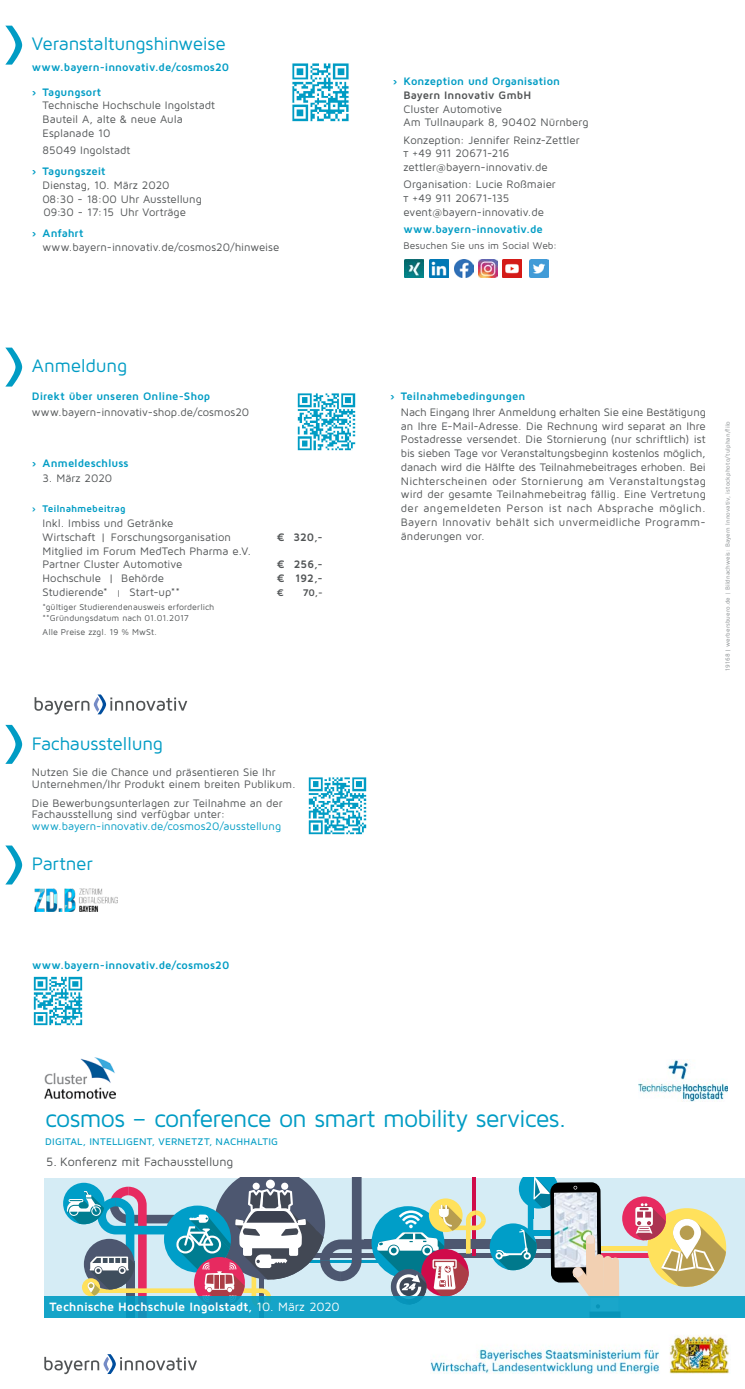
<style>
.page{position:relative;width:745px;height:1389px;background:#fff}
.page>*{position:absolute;margin:0;border:0;box-sizing:border-box;transform-origin:0 0}
.t1{font:25px "Maven Pro";letter-spacing:-.035em;color:#009cc4}
.t2{font:18.75px "Maven Pro";letter-spacing:-.015em;color:#009cc4}
.t3{font:700 12.5px "Maven Pro";color:#fff}
.t4{font:12.5px "Maven Pro";letter-spacing:-.005em;color:#515455}
.t5{font:11.25px/13.8px "Maven Pro";color:#515455}
.t6{font:700 11.25px/24.4px "Maven Pro";color:#009cc4}
.t7{font:11.25px "Maven Pro";color:#009cc4}
.t8{font:700 11.25px "Maven Pro";color:#515455}
.t9{font:500 10px "Maven Pro";letter-spacing:.03em;color:#009cc4}
.t10{font:10px "Maven Pro";letter-spacing:.005em;color:#515455}
.t11{font:700 10px "Maven Pro";letter-spacing:.005em;color:#009cc4}
.t12{font:700 10px "Maven Pro";color:#515455}
.t13{font:8.75px/11.9px "Maven Pro";letter-spacing:.01em;color:#515455}
.t14{font:500 6.25px "Maven Pro";letter-spacing:.01em;color:#9b9fa1}
.s1{font-size:8.75px}
.s2{font-weight:500;font-size:8.75px}
.s3{font-weight:400}
</style>
<div class="page">
<div style="left:44px;top:1178px;width:700px;height:140px;background:#d5ecf5"></div>
<div style="left:275px;top:1253px;width:278px;height:5px;background:#4f5870"></div>
<div style="left:580px;top:1253px;width:136px;height:5px;background:#e72a60"></div>
<hr style="left:577px;top:1246px;width:139px;height:4px;background:#ffe15c">
<div style="left:363px;top:1239px;width:191px;height:10px;background:#4d5770"></div>
<svg style="left:621px;top:1196px;width:44px;height:44px"></svg>
<svg style="left:634px;top:1203px;width:91px;height:84px"></svg>
<svg style="left:489px;top:1223px;width:47px;height:47px"></svg>
<svg style="left:495px;top:1178px;width:123px;height:118px"></svg>
<div style="left:63px;top:1183px;width:42px;height:41px;background:#009ec8;border-radius:50%"></div>
<svg style="left:67px;top:1178px;width:418px;height:118px"></svg>
<svg style="left:44px;top:1296px;width:700px;height:22px;background:#14a2c6"></svg>
<svg style="left:44px;top:1354px;width:153px;height:20px"></svg>
<svg style="left:35px;top:694px;width:152px;height:20px"></svg>
<svg style="left:5px;top:348px;width:17px;height:39px"></svg>
<svg style="left:5px;top:725px;width:17px;height:39px"></svg>
<svg style="left:5px;top:846px;width:17px;height:38px"></svg>
<img style="left:308px;top:777px;width:59px;height:58px">
<img style="left:297px;top:393px;width:59px;height:58px">
<img style="left:638px;top:1060px;width:89px;height:41px">
<img style="left:44px;top:1057px;width:71px;height:42px">
<img style="left:35px;top:889px;width:83px;height:22px">
<img style="left:430px;top:1335px;width:299px;height:39px">
<svg style="left:5px;top:26px;width:17px;height:39px"></svg>
<img style="left:292px;top:63px;width:57px;height:59px">
<img style="left:33px;top:976px;width:50px;height:50px">
<img style="left:404px;top:259px;width:19px;height:19px">
<img style="left:429px;top:259px;width:19px;height:19px">
<img style="left:454px;top:259px;width:19px;height:19px">
<img style="left:478px;top:259px;width:19px;height:19px">
<img style="left:502px;top:259px;width:19px;height:19px">
<img style="left:529px;top:259px;width:19px;height:19px">
<h2 class="t2" style="left:32px;top:32px;width:195px">Veranstaltungshinweise</h2>
<p class="t6" style="left:32px;top:55px;width:199px">www.bayern-innovativ.de/cosmos20 › Tagungsort</p>
<p class="t5" style="left:43px;top:98px;width:174px">Technische Hochschule Ingolstadt<br>Bauteil A, alte &amp; neue Aula<br>Esplanade 10</p>
<p class="t5" style="left:43px;top:143px;width:89px">85049 Ingolstadt</p>
<p class="t6" style="left:32px;top:159px;width:75px">› Tagungszeit</p>
<p class="t5" style="left:43px;top:178px;width:161px">Dienstag, 10. März 2020<br>08:30 - 18:00 Uhr Ausstellung<br>09:30 - 17:15 Uhr Vorträge</p>
<p class="t6" style="left:32px;top:221px;width:53px">› Anfahrt</p>
<p class="t5" style="left:43px;top:240px;width:238px">www.bayern-innovativ.de/cosmos20/hinweise</p>
<h2 class="t2" style="left:32px;top:354px;width:97px">Anmeldung</h2>
<p class="t6" style="left:32px;top:384px;width:180px">Direkt über unseren Online-Shop</p>
<p class="t5" style="left:32px;top:405px;width:219px">www.bayern-innovativ-shop.de/cosmos20</p>
<p class="t6" style="left:32px;top:450px;width:98px">› Anmeldeschluss</p>
<p class="t5" style="left:43px;top:471px;width:71px">3. März 2020</p>
<p class="t11" style="left:32px;top:502px;width:95px">› Teilnahmebeitrag</p>
<p class="t5" style="left:43px;top:516px;width:190px">Inkl. Imbiss und Getränke<br>Wirtschaft | Forschungsorganisation</p>
<p class="t5" style="left:43px;top:544px;width:210px">Mitglied im Forum MedTech Pharma e.V.<br>Partner Cluster Automotive</p>
<p class="t8" style="left:276px;top:530px;width:48px">€ 320,-</p>
<p class="t8" style="left:276px;top:558px;width:48px">€ 256,-</p>
<p class="t5" style="left:43px;top:571px;width:123px">Hochschule | Behörde</p>
<p class="t8" style="left:276px;top:571px;width:48px">€ 192,-</p>
<p class="t5" style="left:42px;top:585px;width:139px">Studierende* <span class="s1">|</span> Start-up**</p>
<p class="t12" style="left:276px;top:586px;width:9px">€</p>
<p class="t12" style="left:302px;top:586px;width:22px">70,-</p>
<p class="t13" style="left:43px;top:600px;width:173px">*gültiger Studierendenausweis erforderlich **Gründungsdatum nach 01.01.2017</p>
<p class="t13" style="left:43px;top:626px;width:116px">Alle Preise zzgl. 19 % MwSt.</p>
<h2 class="t2" style="left:32px;top:732px;width:132px">Fachausstellung</h2>
<p class="t5" style="left:32px;top:766px;width:265px;line-height:11.9px">Nutzen Sie die Chance und präsentieren Sie Ihr<br>Unternehmen/Ihr Produkt einem breiten Publikum.</p>
<p class="t5" style="left:32px;top:796px;width:252px;line-height:11.9px">Die Bewerbungsunterlagen zur Teilnahme an der<br>Fachausstellung sind verfügbar unter:</p>
<p class="t7" style="left:32px;top:819px;width:250px">www.bayern-innovativ.de/cosmos20/ausstellung</p>
<h2 class="t2" style="left:32px;top:852px;width:62px">Partner</h2>
<p class="t6" style="left:32px;top:952px;width:199px">www.bayern-innovativ.de/cosmos20</p>
<p class="t6" style="left:392px;top:69px;width:169px">› Konzeption und Organisation</p>
<p class="t8" style="left:403px;top:88px;width:129px">Bayern Innovativ GmbH</p>
<p class="t5" style="left:403px;top:101px;width:186px">Cluster Automotive<br>Am Tullnaupark 8, 90402 Nürnberg</p>
<p class="t5" style="left:403px;top:132px;width:177px">Konzeption: Jennifer Reinz-Zettler<br><span class="s2">T</span> +49 911 20671-216 zettler@bayern-innovativ.de</p>
<p class="t5" style="left:403px;top:177px;width:154px">Organisation: Lucie Roßmaier<br><span class="s2">T</span> +49 911 20671-135 event@bayern-innovativ.de</p>
<p class="t6" style="left:403px;top:217px;width:141px">www.bayern-innovativ.de</p>
<p class="t10" style="left:403px;top:239px;width:155px">Besuchen Sie uns im Social Web:</p>
<p class="t6" style="left:390px;top:384px;width:137px">› Teilnahmebedingungen</p>
<p class="t5" style="left:400px;top:405px;width:306px;text-align:justify">Nach Eingang Ihrer Anmeldung erhalten Sie eine Bestätigung an Ihre E-Mail-Adresse. Die Rechnung wird separat an Ihre Postadresse versendet. Die Stornierung (nur schriftlich) ist bis sieben Tage vor Veranstaltungsbeginn kostenlos möglich, danach wird die Hälfte des Teilnahmebeitrages erhoben. Bei Nichterscheinen oder Stornierung am Veranstaltungstag wird der gesamte Teilnahmebeitrag fällig. Eine Vertretung der angemeldeten Person ist nach Absprache möglich.<br>Bayern Innovativ behält sich unvermeidliche Programm&shy;änderungen vor.</p>
<p class="t14" style="left:723px;top:671px;width:251px;rotate:-90deg">19168 | WERBERSBUERO.DE <span class="s3">|</span> BILDNACHWEIS: BAYERN I NNOVATIV, ISTOCKPHOTO/TULPHAN/FILO</p>
<h1 class="t1" style="left:45px;top:1103px;width:522px">cosmos – conference on smart mobility services.</h1>
<p class="t9" style="left:45px;top:1135px;width:234px">DIGITAL, INTELLIGENT, VERNETZT, NACHHALTIG</p>
<p class="t4" style="left:46px;top:1154px;width:189px">5. Konferenz mit Fachausstellung</p>
<p class="t3" style="left:50px;top:1299px;width:291px">Technische Hochschule Ingolstadt, <span class="s3">10. März 2020</span></p>
</div>
